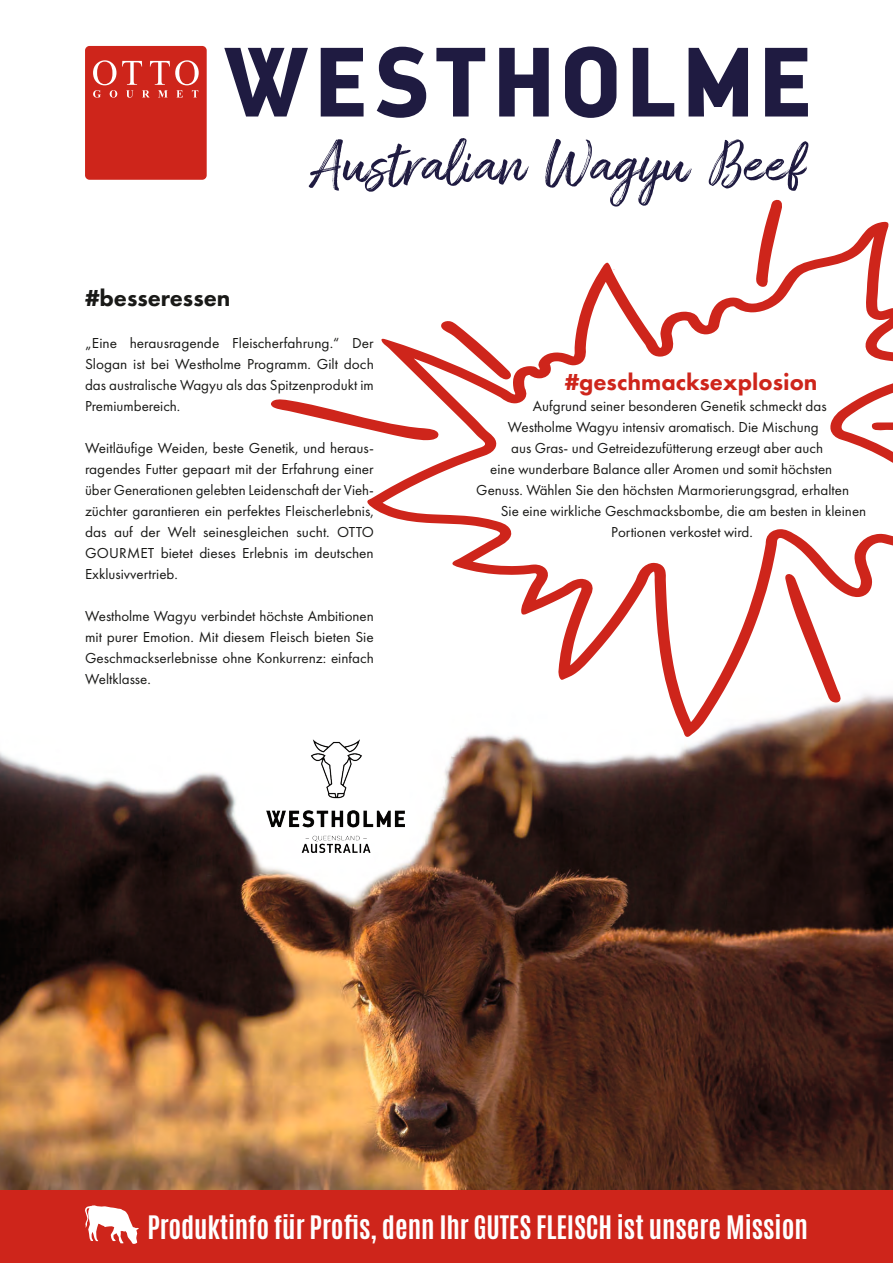
<style>
.page{position:relative;width:893px;height:1263px;background:#fff}
.page>*{position:absolute;margin:0;border:0;box-sizing:border-box;transform-origin:0 0}
.t1{font:60.3px "Amithen";color:#1f1b41}
.t2{font:700 27px "Antonio";letter-spacing:-.005em;color:#fff}
.t3{font:800 24px "Futura PT";color:#ce251b}
.t4{font:800 24px "Futura PT";color:#191917}
.Absatzformat_2{font:15px/21px "Futura PT";color:#191917;text-align:justify}
</style>
<div class="page">
<img style="left:0;top:737px;width:893px;height:454px">
<div style="left:0;top:1191px;width:893px;height:72px;background:#ce251b"></div>
<div style="left:85px;top:46px;width:122px;height:134px;background:#ce251b;border-radius:5px"></div>
<svg style="left:93px;top:60px;width:106px;height:38px"></svg>
<svg style="left:224px;top:48px;width:84px;height:69px"></svg>
<svg style="left:321px;top:48px;width:43px;height:69px"></svg>
<svg style="left:377px;top:47px;width:49px;height:71px"></svg>
<svg style="left:436px;top:48px;width:49px;height:69px"></svg>
<svg style="left:499px;top:48px;width:50px;height:69px"></svg>
<svg style="left:565px;top:46px;width:51px;height:72px"></svg>
<svg style="left:633px;top:48px;width:41px;height:69px"></svg>
<svg style="left:689px;top:48px;width:59px;height:69px"></svg>
<svg style="left:765px;top:48px;width:43px;height:69px"></svg>
<svg style="left:85px;top:1205px;width:54px;height:39px"></svg>
<img style="left:266px;top:740px;width:139px;height:112px">
<svg style="left:367px;top:222px;width:526px;height:515px"></svg>
<svg style="left:756px;top:199px;width:27px;height:88px"></svg>
<svg style="left:441px;top:321px;width:71px;height:58px"></svg>
<svg style="left:785px;top:573px;width:57px;height:129px"></svg>
<svg style="left:271px;top:399px;width:168px;height:41px"></svg>
<svg style="left:872px;top:422px;width:21px;height:22px"></svg>
<p class="t1" style="left:309px;top:128px;width:496px">Australian Wagyu Beef</p>
<p class="t4" style="left:85px;top:283px;width:147px">#besseressen</p>
<p class="Absatzformat_2" style="left:85px;top:332px;width:290px">„Eine herausragende Fleischerfahrung.“ Der Slogan ist bei Westholme Programm. Gilt doch das australische Wagyu als das Spitzenprodukt im Premiumbereich.</p>
<p class="Absatzformat_2" style="left:85px;top:437px;width:290px">Weitläufige Weiden, beste Genetik, und heraus&shy;ragendes Futter gepaart mit der Erfahrung einer über Generationen gelebten Leidenschaft der Vieh&shy;züchter garantieren ein perfektes Fleischerlebnis, das auf der Welt seinesgleichen sucht. OTTO GOURMET bietet dieses Erlebnis im deutschen Exklusivvertrieb.</p>
<p class="Absatzformat_2" style="left:85px;top:605px;width:290px">Westholme Wagyu verbindet höchste Ambitionen mit purer Emotion. Mit diesem Fleisch bieten Sie Geschmackserlebnisse ohne Konkurrenz: einfach Weltklasse.</p>
<p class="t3" style="left:565px;top:367px;width:254px">#geschmacksexplosion</p>
<p class="Absatzformat_2" style="left:533px;top:395px;width:295px">Aufgrund seiner besonderen Genetik schmeckt das</p>
<p class="Absatzformat_2" style="left:508px;top:416px;width:312px">Westholme Wagyu intensiv aromatisch. Die Mischung</p>
<p class="Absatzformat_2" style="left:511px;top:437px;width:313px">aus Gras- und Getreidezufütterung erzeugt aber auch</p>
<p class="Absatzformat_2" style="left:490px;top:458px;width:343px">eine wunderbare Balance aller Aromen und somit höchsten</p>
<p class="Absatzformat_2" style="left:476px;top:479px;width:374px">Genuss. Wählen Sie den höchsten Marmorierungsgrad, erhalten</p>
<p class="Absatzformat_2" style="left:501px;top:500px;width:367px">Sie eine wirkliche Geschmacksbombe, die am besten in kleinen</p>
<p class="Absatzformat_2" style="left:611px;top:521px;width:143px">Portionen verkostet wird.</p>
<p class="t2" style="left:147px;top:1206px;width:662px">Produktinfo für Profis, denn Ihr GUTES FLEISCH ist unsere Mission</p>
</div>
